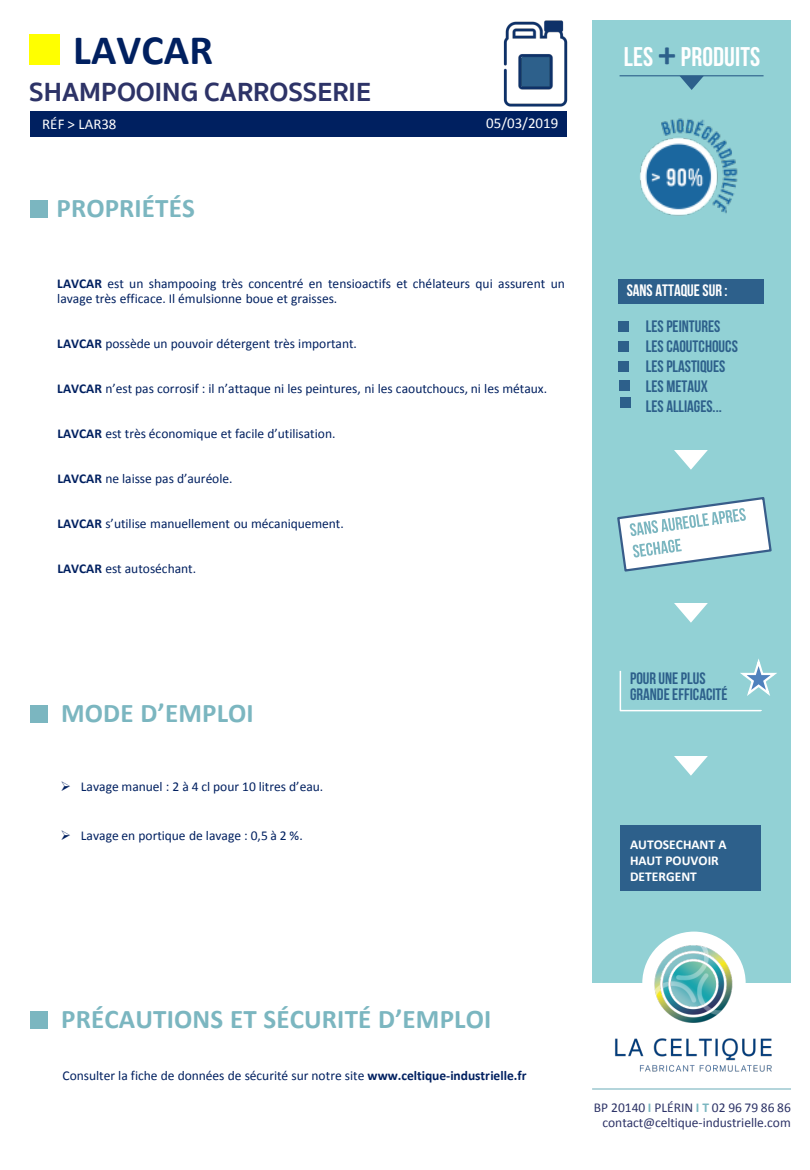
<style>
.page{position:relative;width:810px;height:1170px;background:#fff}
.page>*{position:absolute;margin:0;border:0;box-sizing:border-box;transform-origin:0 0}
.t1{font:700 42px "Calibri";letter-spacing:.005em;color:#002060}
.t2{font:700 27px "Calibri";letter-spacing:.005em;color:#7bb6c0}
.t3{font:700 27px "Sukhumvit Set";color:#2d3367}
.t4{font:27px "Bebas Neue";letter-spacing:.005em;color:#fff}
.t5{font:16.5px/16.4px "Bebas Neue";color:#2d608b}
.t6{font:16.5px "Bebas Neue";letter-spacing:-.005em;color:#fff}
.t7{font:15px "Calibri";color:#fff}
.t8{font:13.5px/15px "Calibri";color:#002060}
.t9{font:13.5px/15px "Calibri";color:#2d3367;text-align:right}
.t10{font:700 13.5px/16.2px "Calibri";color:#fff}
.s1{font-weight:700}
.s2{font-family:"Calibri";font-weight:700;font-size:36px;color:#2d608b}
.s3{font-weight:700;color:#7bb6c0}
</style>
<div class="page">
<img style="left:503px;top:20px;width:65px;height:87px">
<div style="left:592px;top:20px;width:199px;height:963px;background:#92d1d5"></div>
<div style="left:31px;top:112px;width:536px;height:25px;background:#002060"></div>
<div style="left:29px;top:34px;width:31px;height:31px;background:#ff0"></div>
<div style="left:31px;top:200px;width:17px;height:17px;background:#7bb6c0"></div>
<div style="left:31px;top:705px;width:17px;height:17px;background:#7bb6c0"></div>
<div style="left:31px;top:1011px;width:17px;height:18px;background:#7bb6c0"></div>
<hr style="left:620px;top:75px;width:144px;height:1px;background:#2d608b">
<svg style="left:679px;top:76px;width:25px;height:14px"></svg>
<div style="left:618px;top:279px;width:146px;height:24px;background:#2d608b"></div>
<div style="left:618px;top:321px;width:11px;height:10px;background:#2d608b"></div>
<div style="left:618px;top:341px;width:11px;height:11px;background:#2d608b"></div>
<div style="left:618px;top:362px;width:11px;height:10px;background:#2d608b"></div>
<svg style="left:674px;top:450px;width:34px;height:20px"></svg>
<svg style="left:617px;top:497px;width:155px;height:75px"></svg>
<svg style="left:674px;top:603px;width:34px;height:20px"></svg>
<div style="left:620px;top:826px;width:141px;height:65px;background:#2d608b"></div>
<svg style="left:619px;top:658px;width:158px;height:54px"></svg>
<svg style="left:674px;top:756px;width:34px;height:20px"></svg>
<hr style="left:592px;top:1088px;width:199px;height:2px;background:#7bb6c0">
<img style="left:599px;top:931px;width:190px;height:158px">
<img style="left:639px;top:118px;width:99px;height:98px">
<div style="left:619px;top:381px;width:11px;height:10px;background:#2d608b"></div>
<div style="left:620px;top:398px;width:11px;height:10px;background:#2d608b"></div>
<h1 class="t1" style="left:73px;top:23px;width:142px">LAVCAR</h1>
<h1 class="t3" style="left:29px;top:72px;width:343px">SHAMPOOING CARROSSERIE</h1>
<p class="t7" style="left:42px;top:115px;width:76px">RÉF &gt; LAR38</p>
<p class="t7" style="left:486px;top:114px;width:73px">05/03/2019</p>
<p class="t2" style="left:56px;top:191px;width:140px">PROPRIÉTÉS</p>
<p class="t8" style="left:57px;top:276px;width:509px"><span class="s1">LAVCAR</span> est un shampooing très concentré en tensioactifs et chélateurs qui assurent un lavage très efficace. Il émulsionne boue et graisses.</p>
<p class="t8" style="left:57px;top:336px;width:301px"><span class="s1">LAVCAR</span> possède un pouvoir détergent très important.</p>
<p class="t8" style="left:57px;top:381px;width:491px"><span class="s1">LAVCAR</span> n’est pas corrosif : il n’attaque ni les peintures, ni les caoutchoucs, ni les métaux.</p>
<p class="t8" style="left:57px;top:426px;width:280px"><span class="s1">LAVCAR</span> est très économique et facile d’utilisation.</p>
<p class="t8" style="left:57px;top:471px;width:177px"><span class="s1">LAVCAR</span> ne laisse pas d’auréole.</p>
<p class="t8" style="left:57px;top:516px;width:288px"><span class="s1">LAVCAR</span> s’utilise manuellement ou mécaniquement.</p>
<p class="t8" style="left:57px;top:561px;width:140px"><span class="s1">LAVCAR</span> est autoséchant.</p>
<p class="t2" style="left:61px;top:696px;width:194px">MODE D’EMPLOI</p>
<p class="t8" style="left:61px;top:780px;width:264px">➢ Lavage manuel : 2 à 4 cl pour 10 litres d’eau.</p>
<p class="t8" style="left:61px;top:828px;width:244px">➢ Lavage en portique de lavage : 0,5 à 2 %.</p>
<p class="t4" style="left:624px;top:42px;width:138px">LES <span class="s2">+</span> PRODUITS</p>
<p class="t6" style="left:627px;top:281px;width:102px">SANS ATTAQUE SUR :</p>
<p class="t5" style="left:646px;top:318px;width:76px">LES PEINTURES</p>
<p class="t5" style="left:646px;top:338px;width:94px">LES CAOUTCHOUCS</p>
<p class="t5" style="left:646px;top:358px;width:81px">LES PLASTIQUES</p>
<p class="t5" style="left:646px;top:378px;width:64px">LES METAUX</p>
<p class="t5" style="left:646px;top:398px;width:77px">LES ALLIAGES...</p>
<p class="t5" style="left:630px;top:670px;width:99px">POUR UNE PLUS<br>GRANDE EFFICACITÉ</p>
<p class="t10" style="left:630px;top:836px;width:98px">AUTOSECHANT A<br>HAUT POUVOIR<br>DETERGENT</p>
<p class="t2" style="left:61px;top:1002px;width:432px">PRÉCAUTIONS ET SÉCURITÉ D’EMPLOI</p>
<p class="t8" style="left:62px;top:1068px;width:466px">Consulter la fiche de données de sécurité sur notre site <span class="s1">www.celtique-industrielle.fr</span></p>
<p class="t9" style="left:594px;top:1100px;width:198px">BP 20140 <span class="s3">I</span> PLÉRIN <span class="s3">I T</span> 02 96 79 86 86 contact@celtique-industrielle.com</p>
</div>
